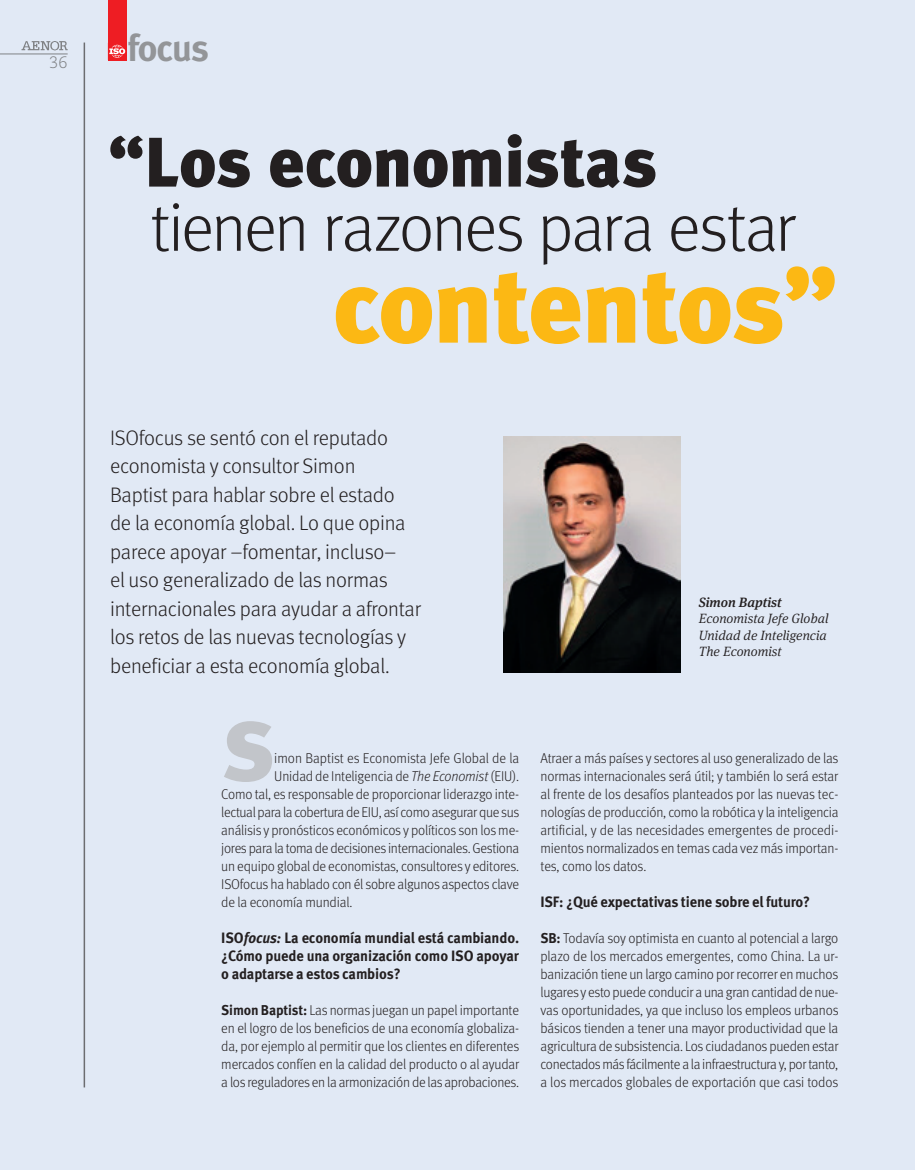
<style>
.page{position:relative;width:915px;height:1170px;background:#fff}
.page>*{position:absolute;margin:0;border:0;box-sizing:border-box;transform-origin:0 0}
.t1{font:900 105px "Meta Pro";letter-spacing:-.025em;color:#fcb814}
.Texto{font:900 84.3px "Meta Pro";color:#c2c5ca}
.t2{font:900 69.9px "Meta Pro";letter-spacing:-.015em;color:#231f20}
.t3{font:300 68.1px "Meta Pro";letter-spacing:-.04em;color:#231f20}
.Cover_-_Focus{font:700 37.35px "Meta Pro";letter-spacing:-.045em;color:#939598}
.entradilla{font:300 21px/28.5px "Meta Pro";letter-spacing:-.01em;color:#231f20}
.t4{font:300 16.5px "Caecilia LT Std";color:#808285}
.Texto-2{font:700 15px/18px "Meta Pro";letter-spacing:-.01em;color:#231f20;text-align:justify;scale:.96 1}
.Texto-3{font:300 14.25px/18px "Meta Pro";letter-spacing:-.015em;color:#231f20;text-align:justify;scale:.96 1}
.t5{font:italic 300 13.5px/16.5px "Meta Serif Pro";color:#231f20}
.s1{font-style:italic}
.s2{font-weight:700}
.s3{font-weight:500}
</style>
<div class="page">
<div style="left:0;top:0;width:914px;height:1169px;background:#e1e9f5"></div>
<hr style="left:84px;top:43px;width:1px;height:1044px;background:#6c6d70">
<hr style="left:0;top:54px;width:68px;height:1px;background:#808285">
<svg style="left:22px;top:41px;width:46px;height:10px"></svg>
<div style="left:108px;top:0;width:18px;height:61px;background:#ee1d23"></div>
<svg style="left:109px;top:44px;width:17px;height:14px"></svg>
<img style="left:503px;top:436px;width:177px;height:237px">
<p class="t4" style="left:49px;top:53px;width:20px">36</p>
<p class="Cover_-_Focus" style="left:127px;top:18px;width:83px">focus</p>
<p class="t2" style="left:108px;top:107px;width:551px">“Los economistas</p>
<p class="t3" style="left:150px;top:178px;width:646px">tienen razones para estar</p>
<p class="t1" style="left:332px;top:223px;width:507px">contentos”</p>
<p class="entradilla" style="left:110px;top:422px;width:312px">ISOfocus se sentó con el reputado economista y consultor Simon<br>Baptist para hablar sobre el estado de la economía global. Lo que opina parece apoyar –fomentar, incluso–<br>el uso generalizado de las normas internacionales para ayudar a afrontar los retos de las nuevas tecnologías y beneficiar a esta economía global.</p>
<p class="Texto" style="left:221px;top:684px;width:55px">S</p>
<p class="Texto-3" style="left:274px;top:748px;width:256px">imon Baptist es Economista Jefe Global de la</p>
<p class="Texto-3" style="left:274px;top:766px;width:256px">Unidad de Inteligencia de <span class="s1">The Economist</span> (EIU).</p>
<p class="Texto-3" style="left:221px;top:784px;width:312px">Como tal, es responsable de proporcionar liderazgo inte-</p>
<p class="Texto-3" style="left:221px;top:802px;width:312px">lectual para la cobertura de EIU, así como asegurar que sus</p>
<p class="Texto-3" style="left:221px;top:820px;width:312px">análisis y pronósticos económicos y políticos son los me-</p>
<p class="Texto-3" style="left:221px;top:838px;width:312px">jores para la toma de decisiones internacionales. Gestiona</p>
<p class="Texto-3" style="left:221px;top:856px;width:311px">un equipo global de economistas, consultores y editores.</p>
<p class="Texto-3" style="left:221px;top:874px;width:312px">ISOfocus ha hablado con él sobre algunos aspectos clave</p>
<p class="Texto-3" style="left:221px;top:892px;width:138px">de la economía mundial.</p>
<p class="Texto-2" style="left:221px;top:927px;width:312px">ISO<span class="s1">focus:</span> La economía mundial está cambiando. ¿Cómo puede una organización como ISO apoyar o adaptarse a estos cambios?</p>
<p class="Texto-3" style="left:221px;top:1000px;width:312px"><span class="s2">Simon Baptist:</span> Las normas juegan un papel importante en el logro de los beneficios de una economía globaliza&shy;da, por ejemplo al permitir que los clientes en diferentes mercados confíen en la calidad del producto o al ayudar a los reguladores en la armonización de las aprobaciones.</p>
<p class="t5" style="left:698px;top:593px;width:131px"><span class="s3">Simon Baptist<br></span>Economista Jefe Global<br>Unidad de Inteligencia</p>
<p class="t5" style="left:698px;top:642px;width:85px">The Economist</p>
<p class="Texto-3" style="left:540px;top:748px;width:312px">Atraer a más países y sectores al uso generalizado de las normas internacionales será útil; y también lo será estar al frente de los desafíos planteados por las nuevas tec&shy;nologías de producción, como la robótica y la inteligencia artificial, y de las necesidades emergentes de procedi&shy;mientos normalizados en temas cada vez más importan&shy;tes, como los datos.</p>
<p class="Texto-2" style="left:540px;top:891px;width:282px">ISF: ¿Qué expectativas tiene sobre el futuro?</p>
<p class="Texto-3" style="left:540px;top:928px;width:312px"><span class="s2">SB:</span> Todavía soy optimista en cuanto al potencial a largo plazo de los mercados emergentes, como China. La ur&shy;banización tiene un largo camino por recorrer en muchos lugares y esto puede conducir a una gran cantidad de nue&shy;vas oportunidades, ya que incluso los empleos urbanos básicos tienden a tener una mayor productividad que la agricultura de subsistencia. Los ciudadanos pueden estar conectados más fácilmente a la infraestructura y, por tanto, a los mercados globales de exportación que casi todos</p>
</div>
